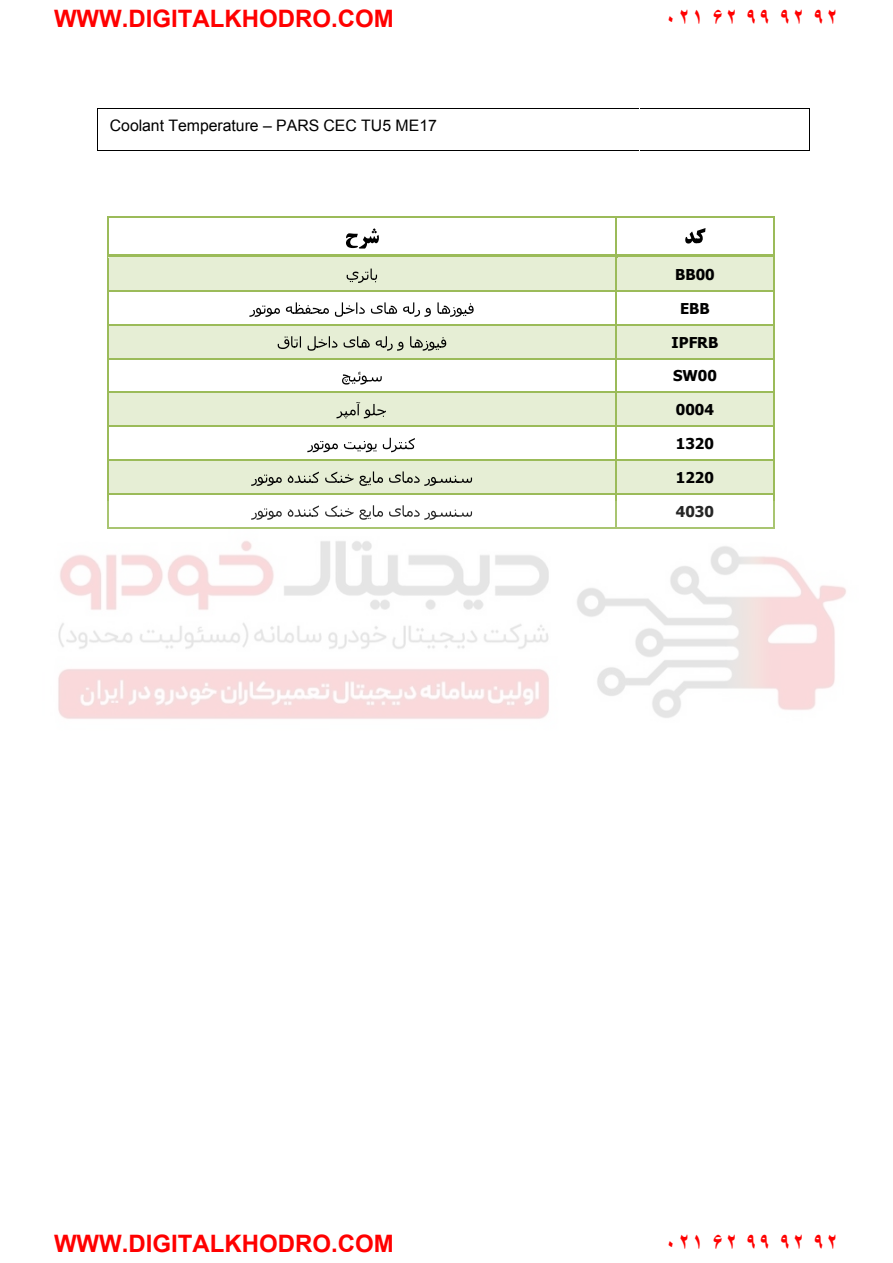
<style>
.page{position:relative;width:893px;height:1263px;background:#fff}
.page>*{position:absolute;margin:0;border:0;box-sizing:border-box;transform-origin:0 0}
.t1{font:700 24px "Arial";color:#f00}
.t2{font:15.9px "Arial";color:#000}
.t3{font:700 15px "Tahoma";color:#000}
</style>
<div class="page">
<hr style="left:98px;top:108px;width:541px;height:1px;background:#000">
<hr style="left:640px;top:108px;width:169px;height:1px;background:#000">
<hr style="left:97px;top:109px;width:1px;height:41px;background:#000">
<hr style="left:98px;top:150px;width:541px;height:1px;background:#000">
<hr style="left:640px;top:150px;width:169px;height:1px;background:#000">
<hr style="left:809px;top:109px;width:1px;height:41px;background:#000">
<svg style="left:685px;top:228px;width:21px;height:16px"></svg>
<svg style="left:346px;top:228px;width:33px;height:21px"></svg>
<hr style="left:109px;top:216px;width:506px;height:1px;background:#9bbb59">
<hr style="left:616px;top:216px;width:157px;height:1px;background:#9bbb59">
<hr style="left:107px;top:217px;width:2px;height:38px;background:#9bbb59">
<hr style="left:615px;top:217px;width:1px;height:38px;background:#9bbb59">
<hr style="left:773px;top:217px;width:2px;height:38px;background:#9bbb59">
<div style="left:616px;top:258px;width:157px;height:7px;background:#e6eed5"></div>
<div style="left:616px;top:265px;width:8px;height:18px;background:#e6eed5"></div>
<div style="left:766px;top:265px;width:7px;height:18px;background:#e6eed5"></div>
<div style="left:616px;top:283px;width:157px;height:7px;background:#e6eed5"></div>
<div style="left:624px;top:265px;width:142px;height:18px;background:#e6eed5"></div>
<div style="left:109px;top:258px;width:506px;height:7px;background:#e6eed5"></div>
<div style="left:109px;top:265px;width:7px;height:18px;background:#e6eed5"></div>
<div style="left:608px;top:265px;width:7px;height:18px;background:#e6eed5"></div>
<div style="left:109px;top:283px;width:506px;height:7px;background:#e6eed5"></div>
<div style="left:116px;top:265px;width:492px;height:18px;background:#e6eed5"></div>
<svg style="left:347px;top:269px;width:30px;height:14px"></svg>
<hr style="left:109px;top:255px;width:506px;height:3px;background:#9bbb59">
<hr style="left:618px;top:255px;width:155px;height:3px;background:#9bbb59">
<hr style="left:107px;top:258px;width:2px;height:32px;background:#9bbb59">
<hr style="left:615px;top:258px;width:1px;height:32px;background:#9bbb59">
<hr style="left:773px;top:258px;width:2px;height:32px;background:#9bbb59">
<svg style="left:249px;top:302px;width:225px;height:15px"></svg>
<hr style="left:109px;top:290px;width:506px;height:2px;background:#9bbb59">
<hr style="left:616px;top:290px;width:157px;height:2px;background:#9bbb59">
<hr style="left:107px;top:292px;width:2px;height:32px;background:#9bbb59">
<hr style="left:615px;top:292px;width:1px;height:32px;background:#9bbb59">
<hr style="left:773px;top:292px;width:2px;height:32px;background:#9bbb59">
<div style="left:616px;top:325px;width:157px;height:8px;background:#e6eed5"></div>
<div style="left:616px;top:333px;width:8px;height:18px;background:#e6eed5"></div>
<div style="left:766px;top:333px;width:7px;height:18px;background:#e6eed5"></div>
<div style="left:616px;top:351px;width:157px;height:7px;background:#e6eed5"></div>
<div style="left:624px;top:333px;width:142px;height:18px;background:#e6eed5"></div>
<div style="left:109px;top:325px;width:506px;height:8px;background:#e6eed5"></div>
<div style="left:109px;top:333px;width:7px;height:18px;background:#e6eed5"></div>
<div style="left:608px;top:333px;width:7px;height:18px;background:#e6eed5"></div>
<div style="left:109px;top:351px;width:506px;height:7px;background:#e6eed5"></div>
<div style="left:116px;top:333px;width:492px;height:18px;background:#e6eed5"></div>
<svg style="left:278px;top:336px;width:168px;height:15px"></svg>
<hr style="left:109px;top:324px;width:506px;height:1px;background:#9bbb59">
<hr style="left:616px;top:324px;width:157px;height:1px;background:#9bbb59">
<hr style="left:107px;top:325px;width:2px;height:33px;background:#9bbb59">
<hr style="left:615px;top:325px;width:1px;height:33px;background:#9bbb59">
<hr style="left:773px;top:325px;width:2px;height:33px;background:#9bbb59">
<svg style="left:342px;top:372px;width:40px;height:13px"></svg>
<hr style="left:109px;top:358px;width:506px;height:1px;background:#9bbb59">
<hr style="left:616px;top:358px;width:157px;height:1px;background:#9bbb59">
<hr style="left:107px;top:359px;width:2px;height:33px;background:#9bbb59">
<hr style="left:615px;top:359px;width:1px;height:33px;background:#9bbb59">
<hr style="left:773px;top:359px;width:2px;height:33px;background:#9bbb59">
<div style="left:616px;top:393px;width:157px;height:7px;background:#e6eed5"></div>
<div style="left:616px;top:400px;width:8px;height:18px;background:#e6eed5"></div>
<div style="left:766px;top:400px;width:7px;height:18px;background:#e6eed5"></div>
<div style="left:616px;top:418px;width:157px;height:8px;background:#e6eed5"></div>
<div style="left:624px;top:400px;width:142px;height:18px;background:#e6eed5"></div>
<div style="left:109px;top:393px;width:506px;height:7px;background:#e6eed5"></div>
<div style="left:109px;top:400px;width:7px;height:18px;background:#e6eed5"></div>
<div style="left:608px;top:400px;width:7px;height:18px;background:#e6eed5"></div>
<div style="left:109px;top:418px;width:506px;height:8px;background:#e6eed5"></div>
<div style="left:116px;top:400px;width:492px;height:18px;background:#e6eed5"></div>
<svg style="left:337px;top:402px;width:49px;height:16px"></svg>
<hr style="left:109px;top:392px;width:506px;height:1px;background:#9bbb59">
<hr style="left:616px;top:392px;width:157px;height:1px;background:#9bbb59">
<hr style="left:107px;top:393px;width:2px;height:33px;background:#9bbb59">
<hr style="left:615px;top:393px;width:1px;height:33px;background:#9bbb59">
<hr style="left:773px;top:393px;width:2px;height:33px;background:#9bbb59">
<svg style="left:307px;top:438px;width:108px;height:14px"></svg>
<hr style="left:109px;top:426px;width:506px;height:1px;background:#9bbb59">
<hr style="left:616px;top:426px;width:157px;height:1px;background:#9bbb59">
<hr style="left:107px;top:427px;width:2px;height:32px;background:#9bbb59">
<hr style="left:615px;top:427px;width:1px;height:32px;background:#9bbb59">
<hr style="left:773px;top:427px;width:2px;height:32px;background:#9bbb59">
<div style="left:616px;top:461px;width:157px;height:7px;background:#e6eed5"></div>
<div style="left:616px;top:468px;width:8px;height:18px;background:#e6eed5"></div>
<div style="left:766px;top:468px;width:7px;height:18px;background:#e6eed5"></div>
<div style="left:616px;top:486px;width:157px;height:7px;background:#e6eed5"></div>
<div style="left:624px;top:468px;width:142px;height:18px;background:#e6eed5"></div>
<div style="left:109px;top:461px;width:506px;height:7px;background:#e6eed5"></div>
<div style="left:109px;top:468px;width:7px;height:18px;background:#e6eed5"></div>
<div style="left:608px;top:468px;width:7px;height:18px;background:#e6eed5"></div>
<div style="left:109px;top:486px;width:506px;height:7px;background:#e6eed5"></div>
<div style="left:116px;top:468px;width:492px;height:18px;background:#e6eed5"></div>
<svg style="left:251px;top:471px;width:221px;height:15px"></svg>
<hr style="left:109px;top:459px;width:506px;height:2px;background:#9bbb59">
<hr style="left:616px;top:459px;width:157px;height:2px;background:#9bbb59">
<hr style="left:107px;top:461px;width:2px;height:32px;background:#9bbb59">
<hr style="left:615px;top:461px;width:1px;height:32px;background:#9bbb59">
<hr style="left:773px;top:461px;width:2px;height:32px;background:#9bbb59">
<hr style="left:109px;top:493px;width:506px;height:2px;background:#9bbb59">
<hr style="left:616px;top:493px;width:157px;height:2px;background:#9bbb59">
<hr style="left:107px;top:495px;width:2px;height:32px;background:#9bbb59">
<hr style="left:615px;top:495px;width:1px;height:32px;background:#9bbb59">
<hr style="left:773px;top:495px;width:2px;height:32px;background:#9bbb59">
<img style="left:58px;top:501px;width:788px;height:218px">
<p class="t1" style="left:54px;top:2px;width:341px">WWW.DIGITALKHODRO.COM</p>
<p class="t1" style="left:664px;top:2px;width:176px">۰۲۱ ۶۲ ۹۹ ۹۲ ۹۲</p>
<p class="t2" style="left:110px;top:115px;width:329px">Coolant Temperature – PARS CEC TU5 ME17</p>
<p class="t3" style="left:675px;top:264px;width:41px">BB00</p>
<p class="t3" style="left:680px;top:298px;width:31px">EBB</p>
<p class="t3" style="left:672px;top:332px;width:48px">IPFRB</p>
<p class="t3" style="left:673px;top:365px;width:45px">SW00</p>
<p class="t3" style="left:676px;top:399px;width:40px">0004</p>
<p class="t3" style="left:676px;top:433px;width:40px">1320</p>
<p class="t3" style="left:676px;top:467px;width:40px">1220</p>
<p class="t3" style="left:676px;top:501px;width:40px">4030</p>
<p class="t1" style="left:54px;top:1226px;width:341px">WWW.DIGITALKHODRO.COM</p>
<p class="t1" style="left:664px;top:1226px;width:176px">۰۲۱ ۶۲ ۹۹ ۹۲ ۹۲</p>
</div>
